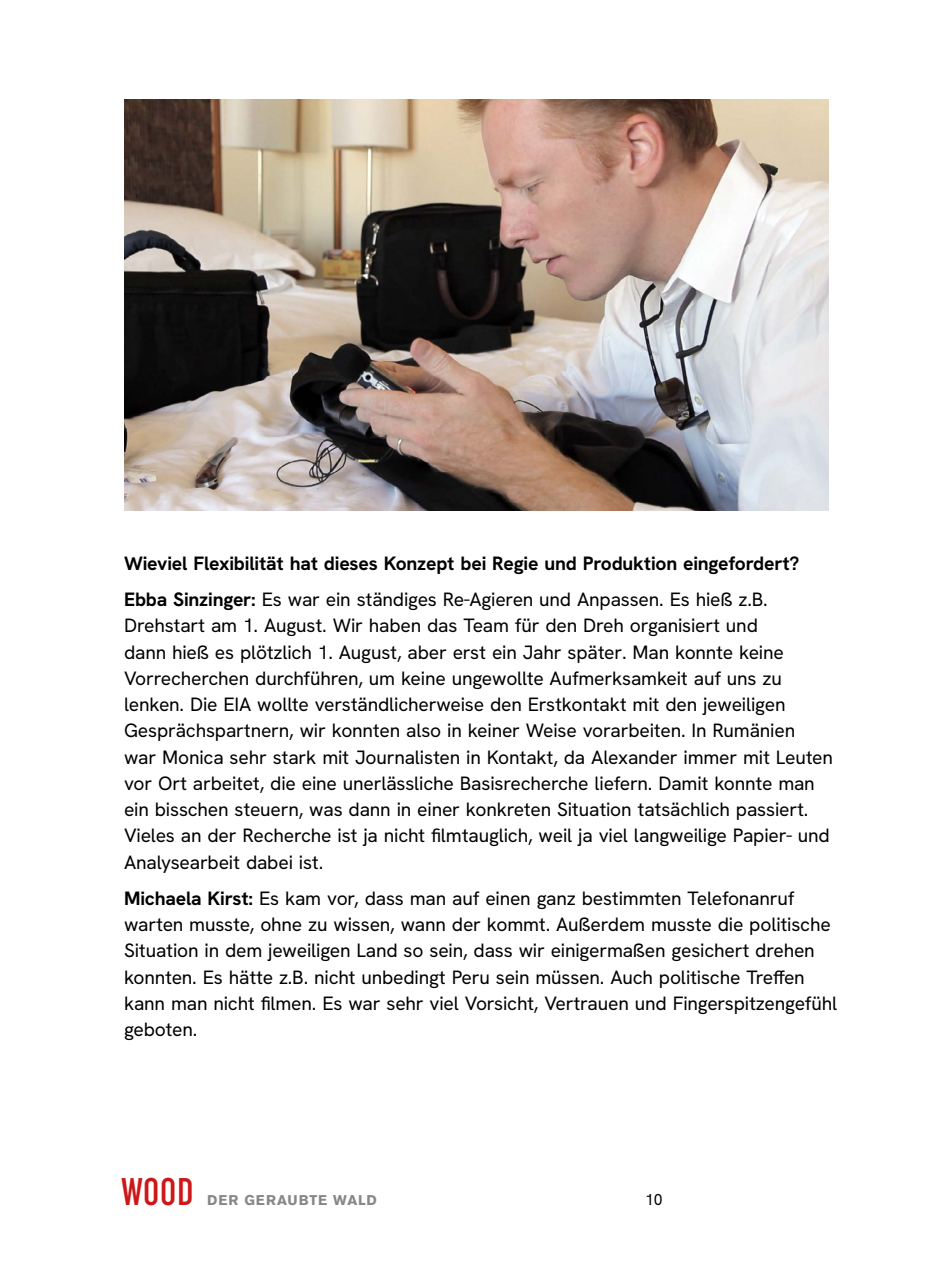
<style>
.page{position:relative;width:943px;height:1265px;background:#fff}
.page>*{position:absolute;margin:0;border:0;box-sizing:border-box;transform-origin:0 0}
.t1{font:500 extra-condensed 38.5px "Uniform";color:#cd1719}
.t2{font:19.25px/26.2px "HK Grotesk";letter-spacing:-.01em;color:#000}
.t3{font:700 19.25px/36.2px "HK Grotesk";letter-spacing:-.01em;color:#000}
.t4{font:15.75px "HK Grotesk";color:#000}
.t5{font:700 14px "Akzidenz Grotesk BE";letter-spacing:.065em;color:#878787}
.s1{font-weight:400}
.s2{font-weight:700}
</style>
<div class="page">
<img style="left:124px;top:99px;width:704px;height:412px">
<p class="t3" style="left:124px;top:545px;width:677px">Wieviel Flexibilität hat dieses Konzept bei Regie und Produktion eingefordert?<br>Ebba Sinzinger: <span class="s1">Es war ein ständiges Re-Agieren und Anpassen. Es hieß z.B.</span></p>
<p class="t2" style="left:124px;top:612px;width:710px">Drehstart am 1. August. Wir haben das Team für den Dreh organisiert und<br>dann hieß es plötzlich 1. August, aber erst ein Jahr später. Man konnte keine Vorrecherchen durchführen, um keine ungewollte Aufmerksamkeit auf uns zu lenken. Die EIA wollte verständlicherweise den Erstkontakt mit den jeweiligen Gesprächspartnern, wir konnten also in keiner Weise vorarbeiten. In Rumänien<br>war Monica sehr stark mit Journalisten in Kontakt, da Alexander immer mit Leuten vor Ort arbeitet, die eine unerlässliche Basisrecherche liefern. Damit konnte man ein bisschen steuern, was dann in einer konkreten Situation tatsächlich passiert.<br>Vieles an der Recherche ist ja nicht filmtauglich, weil ja viel langweilige Papier- und Analysearbeit dabei ist.</p>
<p class="t2" style="left:124px;top:885px;width:714px"><span class="s2">Michaela Kirst:</span> Es kam vor, dass man auf einen ganz bestimmten Telefonanruf warten musste, ohne zu wissen, wann der kommt. Außerdem musste die politische Situation in dem jeweiligen Land so sein, dass wir einigermaßen gesichert drehen konnten. Es hätte z.B. nicht unbedingt Peru sein müssen. Auch politische Treffen kann man nicht filmen. Es war sehr viel Vorsicht, Vertrauen und Fingerspitzengefühl geboten.</p>
<h1 class="t1" style="left:122px;top:1170px;width:73px">WOOD</h1>
<p class="t5" style="left:207px;top:1192px;width:171px">DER GERAUBTE WALD</p>
<p class="t4" style="left:645px;top:1190px;width:19px">10</p>
</div>
